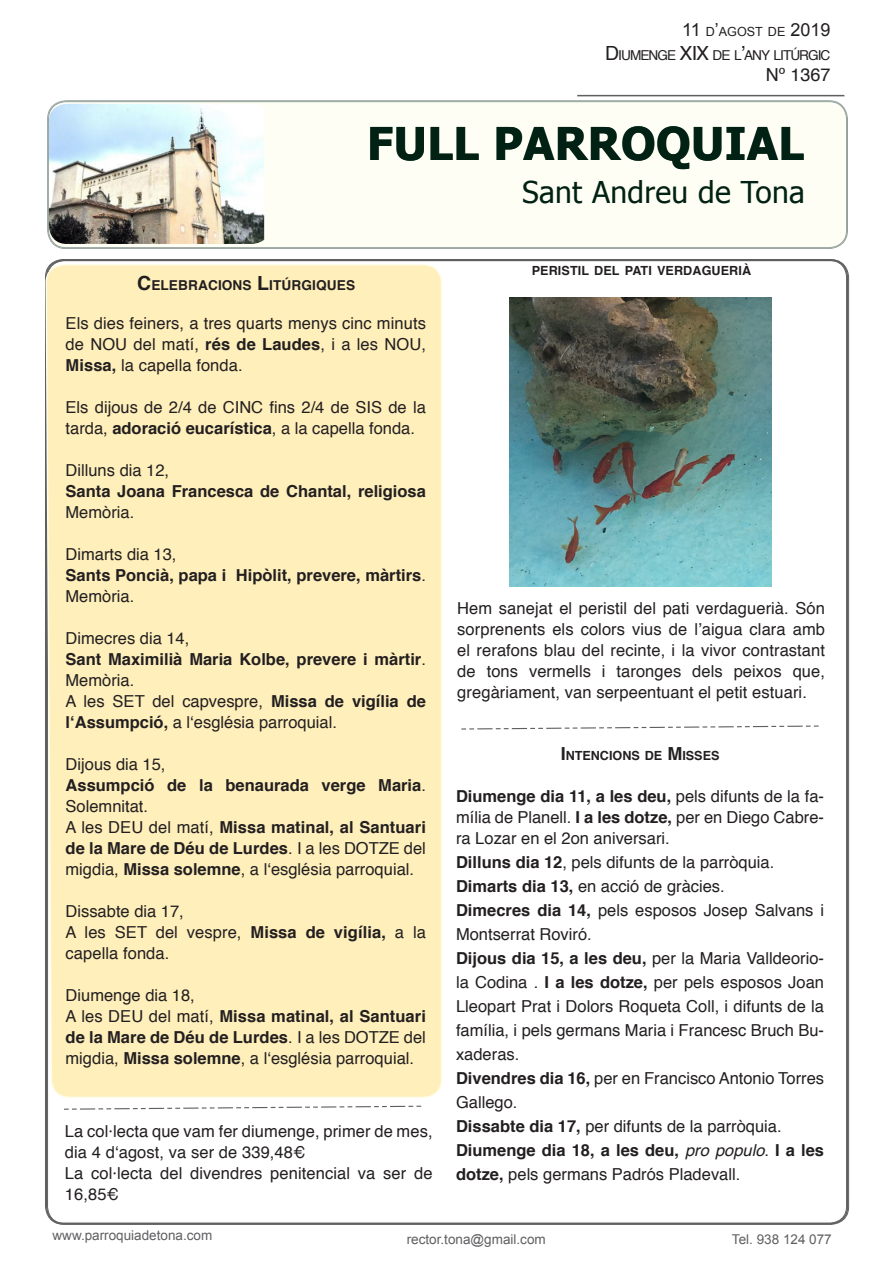
<style>
.page{position:relative;width:893px;height:1263px;background:#fff}
.page>*{position:absolute;margin:0;border:0;box-sizing:border-box;transform-origin:0 0}
.t1{font:700 45px "Tahoma";letter-spacing:.01em;color:#002113}
.t2{font:30px "Tahoma";letter-spacing:.01em;color:#002113}
.Estilo_de_arial_regu{font:18px "Helvetica";color:#231f20}
.t3{font:16.5px/21px "Helvetica";color:#231f20}
.t4{font:700 16.5px/21px "Helvetica";color:#231f20}
.Estilo_de_arial_regu-2{font:13.65px "Helvetica";letter-spacing:-.07em;color:#231f20}
.t5{font:700 13.65px "Helvetica";letter-spacing:.005em;color:#231f20}
.t6{font:13.5px "Arial";color:#5f5f62}
.t7{font:700 12.6px "Helvetica";letter-spacing:.005em;color:#231f20}
.Estilo_de_arial_regu-3{font:12.6px "Arial";color:#231f20}
.s1{font-size:18px}
.s2{font-size:19.5px}
.s3{font-style:inherit}
.s4{font-weight:700}
.s5{font-weight:400}
.s6{font-weight:400;font-style:italic}
</style>
<div class="page">
<div style="left:48px;top:101px;width:799px;height:147px;background:#fffef5;border-radius:18px"></div>
<div style="left:48px;top:102px;width:799px;height:146px;border:1px solid #002113;border-radius:18px"></div>
<svg style="left:46px;top:263px;width:397px;height:962px;background:#fdf0c3"></svg>
<img style="left:49px;top:104px;width:215px;height:140px">
<img style="left:509px;top:298px;width:262px;height:288px">
<hr style="left:577px;top:95px;width:267px;height:1px;background:#5f5f62">
<svg style="left:63px;top:1105px;width:362px;height:5px"></svg>
<svg style="left:461px;top:725px;width:358px;height:5px"></svg>
<p class="Estilo_de_arial_regu-3" style="left:682px;top:23px;width:150px"><span class="s1">11</span> D<span class="s1">’</span>AGOST DE <span class="s1">2019</span></p>
<p class="Estilo_de_arial_regu-2" style="left:605px;top:45px;width:227px"><span class="s2">D</span>IUMENGE <span class="s2">XIX</span> DE L<span class="s2">’</span>ANY LITÚRGIC</p>
<p class="Estilo_de_arial_regu" style="left:766px;top:61px;width:66px"><span class="s3">Nº</span> 1367</p>
<p class="t1" style="left:367px;top:112px;width:438px">FULL PARROQUIAL</p>
<p class="t5" style="left:137px;top:274px;width:219px"><span class="s2">C</span>ELEBRACIONS <span class="s2">L</span>ITÚRGIQUES</p>
<p class="t3" style="left:66px;top:313px;width:362px;text-align:justify">Els dies feiners, a tres quarts menys cinc minuts de NOU del matí, <span class="s4">rés de Laudes</span>, i a les NOU, <span class="s4">Missa,</span> la capella fonda.</p>
<p class="t3" style="left:66px;top:397px;width:362px">Els dijous de 2/4 de CINC fins 2/4 de SIS de la tarda, <span class="s4">adoració eucarística</span>, a la capella fonda.</p>
<p class="t3" style="left:66px;top:460px;width:105px">Dilluns dia 12,</p>
<p class="t4" style="left:66px;top:481px;width:362px">Santa Joana Francesca de Chantal, religiosa<br><span class="s5">Memòria.</span></p>
<p class="t3" style="left:66px;top:544px;width:112px">Dimarts dia 13,</p>
<p class="t4" style="left:66px;top:565px;width:362px">Sants Poncià, papa i Hipòlit, prevere, màrtirs<span class="s5">.<br>Memòria.</span></p>
<p class="t3" style="left:66px;top:628px;width:125px">Dimecres dia 14,</p>
<p class="t4" style="left:66px;top:649px;width:362px">Sant Maximilià Maria Kolbe, prevere i màrtir<span class="s5">.<br>Memòria.</span></p>
<p class="t3" style="left:66px;top:691px;width:362px">A les SET del capvespre, <span class="s4">Missa de vigília de l‘Assumpció,</span> a l‘església parroquial.</p>
<p class="t3" style="left:66px;top:754px;width:101px">Dijous dia 15,</p>
<p class="t4" style="left:66px;top:775px;width:362px">Assumpció de la benaurada verge Maria<span class="s5">.<br>Solemnitat.</span></p>
<p class="t3" style="left:66px;top:817px;width:362px;text-align:justify">A les DEU del matí, <span class="s4">Missa matinal, al Santuari de la Mare de Déu de Lurdes</span>. I a les DOTZE del migdia, <span class="s4">Missa solemne</span>, a l‘església parroquial.</p>
<p class="t3" style="left:66px;top:901px;width:120px">Dissabte dia 17,</p>
<p class="t3" style="left:66px;top:922px;width:362px">A les SET del vespre, <span class="s4">Missa de vigília,</span> a la capella fonda.</p>
<p class="t3" style="left:66px;top:985px;width:131px">Diumenge dia 18,</p>
<p class="t3" style="left:66px;top:1006px;width:362px;text-align:justify">A les DEU del matí, <span class="s4">Missa matinal, al Santuari de la Mare de Déu de Lurdes</span>. I a les DOTZE del migdia, <span class="s4">Missa solemne</span>, a l‘església parroquial.</p>
<p class="t3" style="left:65px;top:1121px;width:369px">La col·lecta que vam fer diumenge, primer de mes, dia 4 d‘agost, va ser de 339,48€</p>
<p class="t3" style="left:65px;top:1163px;width:369px">La col·lecta del divendres penitencial va ser de<br>16,85€</p>
<h2 class="t2" style="left:522px;top:172px;width:284px">Sant Andreu de Tona</h2>
<p class="t7" style="left:532px;top:261px;width:221px">PERISTIL DEL PATI VERDAGUERIÀ</p>
<p class="t3" style="left:457px;top:599px;width:369px;text-align:justify">Hem sanejat el peristil del pati verdaguerià. Són sorprenents els colors vius de l’aigua clara amb el rerafons blau del recinte, i la vivor contrastant de tons vermells i taronges dels peixos que, gregàriament, van serpeentuant el petit estuari.</p>
<p class="t7" style="left:561px;top:745px;width:160px"><span class="s1">I</span> NTENCIONS DE <span class="s1">M</span>ISSES</p>
<p class="t3" style="left:456px;top:786px;width:370px;text-align:justify"><span class="s4">Diumenge dia 11, a les deu,</span> pels difunts de la fa&shy;mília de Planell. <span class="s4">I a les dotze,</span> per en Diego Cabre&shy;ra Lozar en el 2on aniversari.</p>
<p class="t3" style="left:456px;top:852px;width:320px"><span class="s4">Dilluns dia 12</span>, pels difunts de la parròquia.</p>
<p class="t3" style="left:456px;top:876px;width:270px"><span class="s4">Dimarts dia 13,</span> en acció de gràcies.</p>
<p class="t3" style="left:456px;top:899px;width:369px;line-height:24px"><span class="s4">Dimecres dia 14,</span> pels esposos Josep Salvans i<br>Montserrat Roviró.</p>
<p class="t3" style="left:456px;top:947px;width:370px;line-height:24px;text-align:justify"><span class="s4">Dijous dia 15, a les deu,</span> per la Maria Valldeorio&shy;la Codina . <span class="s4">I a les dotze,</span> per pels esposos Joan Lleopart Prat i Dolors Roqueta Coll, i difunts de la família, i pels germans Maria i Francesc Bruch Bu&shy;xaderas.</p>
<p class="t3" style="left:456px;top:1067px;width:369px;line-height:24px"><span class="s4">Divendres dia 16,</span> per en Francisco Antonio Torres<br>Gallego.</p>
<p class="t3" style="left:456px;top:1116px;width:327px"><span class="s4">Dissabte dia 17,</span> per difunts de la parròquia.</p>
<p class="t4" style="left:456px;top:1138px;width:369px;line-height:24px">Diumenge dia 18, a les deu, <span class="s6">pro populo</span><span class="s5">.</span> I a les dotze, <span class="s5">pels germans Padrós Pladevall.</span></p>
<p class="t6" style="left:53px;top:1227px;width:161px">www.parroquiadetona.com</p>
<p class="t6" style="left:407px;top:1230px;width:140px">rector.tona@gmail.com</p>
<p class="t6" style="left:732px;top:1230px;width:101px">Tel. 938 124 077</p>
</div>
